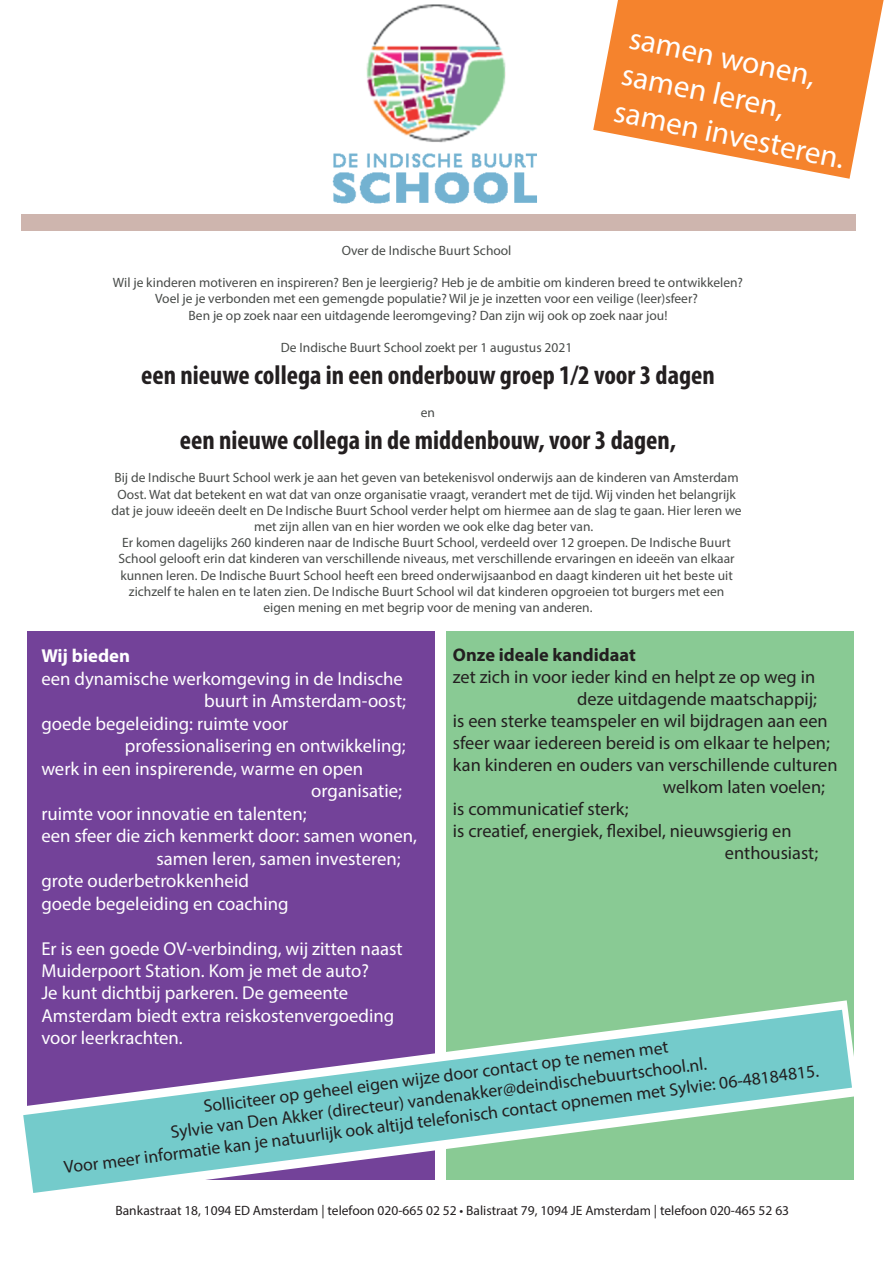
<style>
.page{position:relative;width:893px;height:1263px;background:#fff}
.page>*{position:absolute;margin:0;border:0;box-sizing:border-box;transform-origin:0 0}
.t1{font:31.2px/37.3px "Myriad Pro";color:#fff}
.t2{font:700 condensed 27px "Myriad Pro";color:#231f20}
.t3{font:18.75px/22.5px "Myriad Pro";color:#fff}
.t4{font:700 18.75px "Myriad Pro";color:#fff}
.t5{font:18.3px "Myriad Pro";color:#231f20}
.t6{font:700 18.3px "Myriad Pro";color:#231f20}
.t7{font:17.7px/21.3px "Myriad Pro";color:#231f20;text-align:center}
.t8{font:13.5px/16.2px "Myriad Pro";color:#484b49;text-align:center}
.t9{font:13.5px "Myriad Pro";color:#231f20}
</style>
<div class="page">
<div style="left:27px;top:631px;width:407px;height:549px;background:#734299"></div>
<div style="left:447px;top:631px;width:407px;height:549px;background:#89ca94"></div>
<svg style="left:593px;top:0;width:291px;height:179px;fill:#f5832d"></svg>
<img style="left:323px;top:4px;width:220px;height:211px">
<div style="left:22px;top:215px;width:834px;height:16px;background:#ceb5ae"></div>
<svg style="left:23px;top:1010px;width:829px;height:183px"></svg>
<h1 class="t1" style="left:634px;top:18px;width:236px;rotate:12deg">samen wonen, samen leren, samen investeren.</h1>
<p class="t8" style="left:342px;top:242px;width:171px">Over de Indische Buurt School</p>
<p class="t8" style="left:113px;top:274px;width:632px">Wil je kinderen motiveren en inspireren? Ben je leergierig? Heb je de ambitie om kinderen breed te ontwikkelen?<br>Voel je je verbonden met een gemengde populatie? Wil je je inzetten voor een veilige (leer)sfeer?<br>Ben je op zoek naar een uitdagende leeromgeving? Dan zijn wij ook op zoek naar jou!</p>
<p class="t8" style="left:281px;top:339px;width:293px">De Indische Buurt School zoekt per 1 augustus 2021</p>
<h2 class="t2" style="left:141px;top:358px;width:575px">een nieuwe collega in een onderbouw groep 1/2 voor 3 dagen</h2>
<p class="t8" style="left:421px;top:404px;width:16px">en</p>
<h2 class="t2" style="left:180px;top:423px;width:498px">een nieuwe collega in de middenbouw, voor 3 dagen,</h2>
<p class="t8" style="left:112px;top:470px;width:632px">Bij de Indische Buurt School werk je aan het geven van betekenisvol onderwijs aan de kinderen van Amsterdam Oost. Wat dat betekent en wat dat van onze organisatie vraagt, verandert met de tijd. Wij vinden het belangrijk dat je jouw ideeën deelt en De Indische Buurt School verder helpt om hiermee aan de slag te gaan. Hier leren we met zijn allen van en hier worden we ook elke dag beter van.<br>Er komen dagelijks 260 kinderen naar de Indische Buurt School, verdeeld over 12 groepen. De Indische Buurt School gelooft erin dat kinderen van verschillende niveaus, met verschillende ervaringen en ideeën van elkaar kunnen leren. De Indische Buurt School heeft een breed onderwijsaanbod en daagt kinderen uit het beste uit zichzelf te halen en te laten zien. De Indische Buurt School wil dat kinderen opgroeien tot burgers met een eigen mening en met begrip voor de mening van anderen.</p>
<h3 class="t6" style="left:453px;top:643px;width:184px">Onze ideale kandidaat</h3>
<h3 class="t5" style="left:453px;top:666px;width:364px">zet zich in voor ieder kind en helpt ze op weg in</h3>
<h3 class="t5" style="left:577px;top:688px;width:241px">deze uitdagende maatschappij;</h3>
<h3 class="t5" style="left:453px;top:710px;width:376px">is een sterke teamspeler en wil bijdragen aan een</h3>
<h3 class="t5" style="left:453px;top:732px;width:378px">sfeer waar iedereen bereid is om elkaar te helpen;</h3>
<h3 class="t5" style="left:453px;top:754px;width:386px">kan kinderen en ouders van verschillende culturen</h3>
<h3 class="t5" style="left:663px;top:776px;width:164px">welkom laten voelen;</h3>
<h3 class="t5" style="left:453px;top:798px;width:177px">is communicatief sterk;</h3>
<h3 class="t5" style="left:453px;top:820px;width:340px">is creatief, energiek, flexibel, nieuwsgierig en</h3>
<h3 class="t5" style="left:725px;top:842px;width:95px">enthousiast;</h3>
<h3 class="t4" style="left:41px;top:644px;width:90px">Wij bieden</h3>
<h3 class="t3" style="left:41px;top:667px;width:363px">een dynamische werkomgeving in de Indische</h3>
<h3 class="t3" style="left:204px;top:689px;width:203px">buurt in Amsterdam-oost;</h3>
<h3 class="t3" style="left:41px;top:712px;width:249px">goede begeleiding: ruimte voor</h3>
<h3 class="t3" style="left:125px;top:734px;width:283px">professionalisering en ontwikkeling;</h3>
<h3 class="t3" style="left:41px;top:757px;width:323px">werk in een inspirerende, warme en open</h3>
<h3 class="t3" style="left:311px;top:779px;width:92px">organisatie;</h3>
<h3 class="t3" style="left:41px;top:802px;width:267px">ruimte voor innovatie en talenten;</h3>
<h3 class="t3" style="left:41px;top:824px;width:377px">een sfeer die zich kenmerkt door: samen wonen,</h3>
<h3 class="t3" style="left:156px;top:847px;width:246px">samen leren, samen investeren;</h3>
<h3 class="t3" style="left:41px;top:869px;width:209px">grote ouderbetrokkenheid</h3>
<h3 class="t3" style="left:41px;top:892px;width:249px">goede begeleiding en coaching</h3>
<h3 class="t3" style="left:41px;top:937px;width:363px">Er is een goede OV-verbinding, wij zitten naast Muiderpoort Station. Kom je met de auto?<br>Je kunt dichtbij parkeren. De gemeente Amsterdam biedt extra reiskostenvergoeding voor leerkrachten.</h3>
<p class="t7" style="left:57px;top:1112px;width:762px;rotate:-7deg">Solliciteer op geheel eigen wijze door contact op te nemen met<br>Sylvie van Den Akker (directeur) vandenakker@deindischebuurtschool.nl.<br>Voor meer informatie kan je natuurlijk ook altijd telefonisch contact opnemen met Sylvie: 06-48184815.</p>
<p class="t9" style="left:115px;top:1202px;width:675px">Bankastraat 18, 1094 ED Amsterdam | telefoon 020-665 02 52 • Balistraat 79, 1094 JE Amsterdam | telefoon 020-465 52 63</p>
</div>
